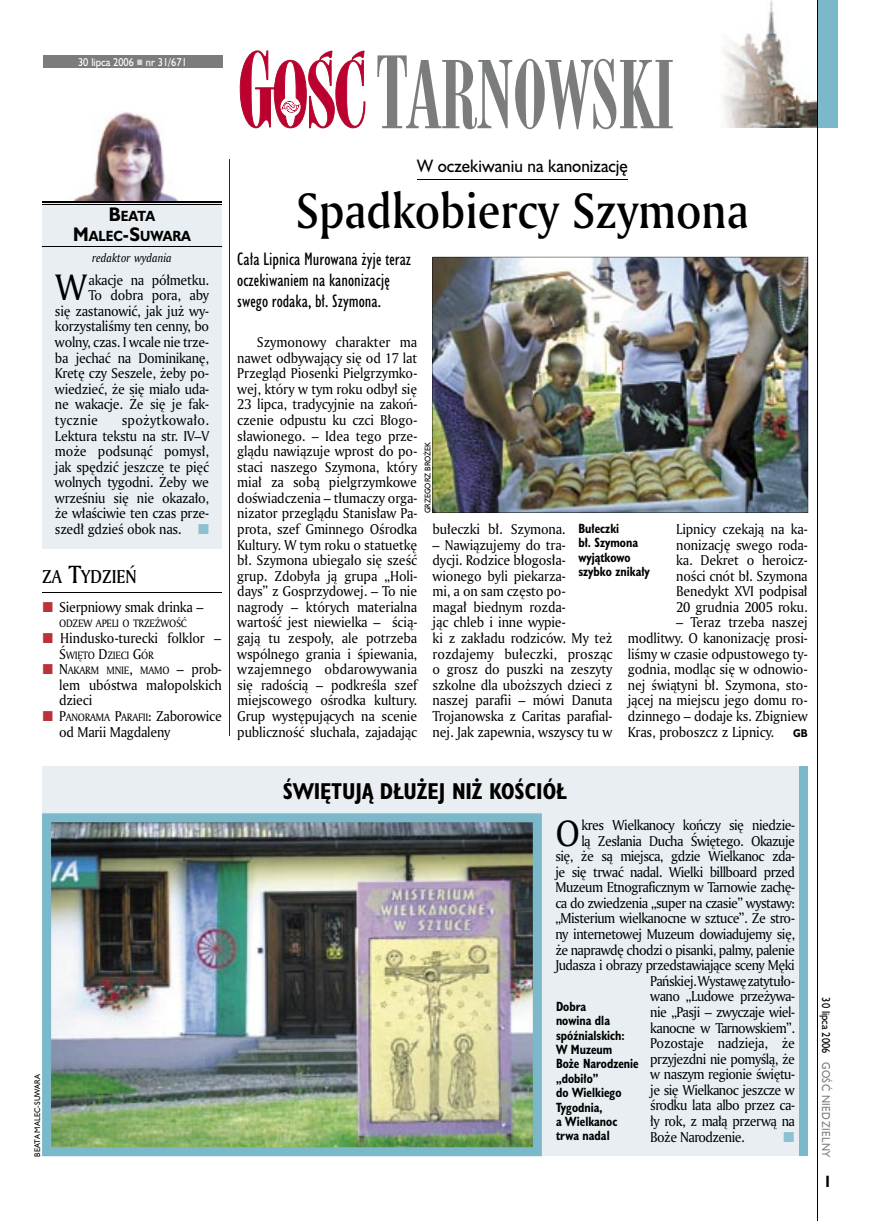
<style>
.page{position:relative;width:872px;height:1221px;background:#fff}
.page>*{position:absolute;margin:0;border:0;box-sizing:border-box;transform-origin:0 0}
.t1{font:90px "Modern 735 PL";color:#7b7c7c;scale:.9 1}
.t2{font:48px "Amerigo Md PL";color:#000;scale:.9 1}
.t3{font:35.55px "Amerigo PL";color:#000;scale:.94 1}
.t4{font:700 21px "Humanst 521 Cn PL";color:#000}
.t5{font:18px "Amerigo Md PL";color:#000;scale:.9 1}
.t6{font:16.5px/21px "Humanst 521 Cn PL";color:#000}
.t7{font:16.5px "Humanst 521 PL";color:#000;scale:.94 1}
.t8{font:700 15px "Humanst 521 Cn PL";color:#000;scale:.94 1}
.t9{font:13.8px/15.6px "Amerigo PL";letter-spacing:-.02em;color:#000;text-align:justify;scale:.94 1}
.t10{font:13.8px "Amerigo PL";letter-spacing:-.04em;color:#000;scale:.94 1}
.t11{font:13.8px "Amerigo PL";letter-spacing:.02em;color:#000;scale:.94 1}
.t12{font:700 13.5px/19.5px "Humanst 521 PL";color:#000;text-align:center;scale:.9 1}
.t13{font:700 12.3px/14.4px "Humanst 521 Cn PL";color:#000;scale:.94 1}
.t14{font:italic 11.7px "Amerigo PL";color:#000;scale:.94 1}
.t15{font:10.5px "Humanst 521 PL";color:#fff;scale:.9 1}
.t16{font:10.5px "Humanst 521 PL";letter-spacing:.05em;color:#7b7c7c;scale:.9 1}
.t17{font:10.5px "Humanst 521 PL";color:#000;scale:.9 1}
.t18{font:10.35px/15.6px "Amerigo PL";letter-spacing:-.025em;color:#000;scale:.94 1}
.t19{font:700 10.35px "Humanst 521 PL";color:#000;scale:.9 1}
.t20{font:7.5px "Humanst 521 PL";color:#000;scale:.94 1}
.s1{font-size:18px}
.s2{font-size:24px}
.s3{font-size:13.8px}
.s4{font-size:10.35px}
.s5{font-size:96px}
</style>
<div class="page">
<img style="left:723px;top:0;width:94px;height:127px">
<svg style="left:240px;top:50px;width:125px;height:78px"></svg>
<div style="left:43px;top:55px;width:179px;height:13px;background:#7b7c7c"></div>
<div style="left:818px;top:0;width:19px;height:127px;background:#7ab8ca"></div>
<hr style="left:817px;top:0;width:1px;height:1220px;background:#000">
<div style="left:42px;top:203px;width:180px;height:345px;background:#e8eef1"></div>
<div style="left:42px;top:766px;width:765px;height:389px;background:#e8eef1"></div>
<img style="left:42px;top:813px;width:500px;height:343px">
<div style="left:799px;top:766px;width:8px;height:390px;background:#7ab8ca"></div>
<hr style="left:42px;top:591px;width:180px;height:1px;background:#000">
<img style="left:69px;top:112px;width:115px;height:90px">
<hr style="left:42px;top:202px;width:180px;height:1px;background:#000">
<hr style="left:42px;top:204px;width:180px;height:1px;background:#000">
<hr style="left:42px;top:246px;width:180px;height:1px;background:#000">
<img style="left:432px;top:257px;width:376px;height:256px">
<hr style="left:230px;top:159px;width:1px;height:576px;background:#2a2a2a">
<hr style="left:417px;top:179px;width:211px;height:1px;background:#000">
<p class="t15" style="left:78px;top:55px;width:123px">30 lipca 2006 nr 31/671</p>
<p class="t12" style="left:73px;top:206px;width:132px"><span class="s1">B</span>EATA<br><span class="s1">M</span>ALEC<span class="s1">-S</span>UWARA</p>
<p class="t14" style="left:92px;top:250px;width:86px">redaktor wydania</p>
<h3 class="t3" style="left:55px;top:264px;width:35px">W</h3>
<p class="t9" style="left:89px;top:271px;width:130px">akacje na półmetku.</p>
<p class="t9" style="left:89px;top:287px;width:130px">To dobra pora, aby</p>
<p class="t9" style="left:55px;top:303px;width:165px">się zastanowić, jak już wy-</p>
<p class="t9" style="left:55px;top:318px;width:165px">korzystaliśmy ten cenny, bo</p>
<p class="t9" style="left:55px;top:334px;width:165px">wolny, czas. I wcale nie trze-</p>
<p class="t9" style="left:55px;top:349px;width:165px">ba jechać na Dominikanę,</p>
<p class="t9" style="left:55px;top:365px;width:165px">Kretę czy Seszele, żeby po-</p>
<p class="t9" style="left:55px;top:380px;width:165px">wiedzieć, że się miało uda-</p>
<p class="t9" style="left:55px;top:396px;width:165px">ne wakacje. Że się je fak-</p>
<p class="t11" style="left:55px;top:411px;width:47px">tycznie</p>
<p class="t9" style="left:55px;top:412px;width:165px;text-indent:67px">spożytkowało.<br>Lektura tekstu na str. IV–V może podsunąć pomysł, jak spędzić jeszcze te pięć wolnych tygodni. Żeby we wrześniu się nie okazało, że właściwie ten czas prze&shy;szedł gdzieś obok nas.</p>
<h3 class="t5" style="left:42px;top:564px;width:107px">ZA <span class="s2">T</span>YDZIEŃ</h3>
<p class="t9" style="left:59px;top:598px;width:155px">Sierpniowy smak drinka –</p>
<p class="t18" style="left:59px;top:615px;width:137px">ODZEW APELI O TRZEŹWOŚĆ</p>
<p class="t9" style="left:60px;top:630px;width:173px">Hindusko-turecki folklor –</p>
<p class="t18" style="left:59px;top:646px;width:174px"><span class="s3">Ś</span>WIĘTO <span class="s3">D</span>ZIECI <span class="s3">G</span>ÓR<br><span class="s3">N</span>AKARM MNIE<span class="s3">,</span> MAMO <span class="s3">– prob-</span></p>
<p class="t9" style="left:59px;top:676px;width:175px;text-align:left">lem ubóstwa małopolskich dzieci<br>P<span class="s4">ANORAMA</span> P<span class="s4">ARAFII</span>: Zaborowice od Marii Magdaleny</p>
<p class="t20" style="left:32px;top:1156px;width:89px;rotate:-90deg">BEATA MALEC-SUWARA</p>
<h1 class="t1" style="left:376px;top:40px;width:333px"><span class="s5">T</span>ARNOWSKI</h1>
<p class="t7" style="left:417px;top:155px;width:226px">W oczekiwaniu na kanonizację</p>
<h2 class="t2" style="left:296px;top:179px;width:504px">Spadkobiercy Szymona</h2>
<p class="t6" style="left:237px;top:249px;width:175px">Cała Lipnica Murowana żyje teraz oczekiwaniem na kanonizację swego rodaka, bł. Szymona.</p>
<p class="t9" style="left:237px;top:334px;width:193px;text-indent:20px">Szymonowy charakter ma nawet odbywający się od 17 lat Przegląd Piosenki Pielgrzymko&shy;wej, który w tym roku odbył się 23 lipca, tradycyjnie na zakoń&shy;czenie odpustu ku czci Błogo&shy;sławionego. – Idea tego prze&shy;glądu nawiązuje wprost do po&shy;staci naszego Szymona, który miał za sobą pielgrzymkowe doświadczenia – tłumaczy orga&shy;nizator przeglądu Stanisław Pa&shy;prota, szef Gminnego Ośrodka Kultury. W tym roku o statuetkę bł. Szymona ubiegało się sześć grup. Zdobyła ją grupa „Holi&shy;days” z Gosprzydowej. – To nie nagrody – których materialna wartość jest niewielka – ścią&shy;gają tu zespoły, ale potrzeba wspólnego grania i śpiewania, wzajemnego obdarowywania się radością – podkreśla szef miejscowego ośrodka kultury.<br>Grup występujących na scenie publiczność słuchała, zajadając</p>
<p class="t20" style="left:422px;top:513px;width:77px;rotate:-90deg">GRZEGORZ BROŻEK</p>
<p class="t9" style="left:432px;top:521px;width:143px">bułeczki bł. Szymona.</p>
<p class="t9" style="left:432px;top:536px;width:193px;text-align:left">– Nawiązujemy do tra-<br>dycji. Rodzice błogosła&shy;wionego byli piekarza-<br>mi, a on sam często po-<br>magał biednym rozda-<br>jąc chleb i inne wypie-<br>ki z zakładu rodziców. My też rozdajemy bułeczki, prosząc o grosz do puszki na zeszyty szkolne dla uboższych dzieci z naszej parafii – mówi Danuta<br>Trojanowska z Caritas parafial&shy;nej. Jak zapewnia, wszyscy tu w</p>
<p class="t9" style="left:676px;top:521px;width:141px">Lipnicy czekają na ka&shy;nonizację swego roda&shy;ka. Dekret o heroicz&shy;ności cnót bł. Szymona Benedykt XVI podpisał 20 grudnia 2005 roku.</p>
<p class="t9" style="left:628px;top:614px;width:193px;text-indent:48px">– Teraz trzeba naszej modlitwy. O kanonizację prosi&shy;liśmy w czasie odpustowego ty&shy;godnia, modląc się w odnowio&shy;nej świątyni bł. Szymona, sto&shy;jącej na miejscu jego domu ro&shy;dzinnego – dodaje ks. Zbigniew Kras, proboszcz z Lipnicy.</p>
<p class="t13" style="left:578px;top:520px;width:78px">Bułeczki<br>bł. Szymona wyjątkowo szybko znikały</p>
<p class="t19" style="left:793px;top:725px;width:18px">GB</p>
<h3 class="t4" style="left:283px;top:777px;width:285px">ŚWIĘTUJĄ DŁUŻEJ NIŻ KOŚCIÓŁ</h3>
<h3 class="t3" style="left:555px;top:809px;width:28px">O</h3>
<p class="t9" style="left:581px;top:816px;width:229px">kres Wielkanocy kończy się niedzie-</p>
<p class="t10" style="left:581px;top:831px;width:229px">lą Zesłania Ducha Świętego. Okazuje</p>
<p class="t10" style="left:555px;top:847px;width:256px">się, że są miejsca, gdzie Wielkanoc zda-</p>
<p class="t10" style="left:555px;top:862px;width:256px">je się trwać nadal. Wielki billboard przed</p>
<p class="t10" style="left:555px;top:878px;width:256px">Muzeum Etnograficznym w Tarnowie zachę-</p>
<p class="t10" style="left:555px;top:893px;width:256px">ca do zwiedzenia „super na czasie” wystawy:</p>
<p class="t10" style="left:555px;top:909px;width:256px">„Misterium wielkanocne w sztuce”. Ze stro-</p>
<p class="t10" style="left:555px;top:924px;width:256px">ny internetowej Muzeum dowiadujemy się,</p>
<p class="t10" style="left:555px;top:940px;width:256px">że naprawdę chodzi o pisanki, palmy, palenie</p>
<p class="t10" style="left:555px;top:955px;width:256px">Judasza i obrazy przedstawiające sceny Męki</p>
<p class="t10" style="left:650px;top:971px;width:155px">Pańskiej. Wystawę zatytuło-</p>
<p class="t10" style="left:650px;top:987px;width:155px">wano „Ludowe przeżywa-</p>
<p class="t10" style="left:650px;top:1002px;width:155px">nie „Pasji – zwyczaje wiel-</p>
<p class="t10" style="left:650px;top:1018px;width:155px">kanocne w Tarnowskiem”.</p>
<p class="t9" style="left:650px;top:1034px;width:155px">Pozostaje nadzieja, że</p>
<p class="t10" style="left:650px;top:1049px;width:155px">przyjezdni nie pomyślą, że</p>
<p class="t10" style="left:650px;top:1064px;width:155px">w naszym regionie świętu-</p>
<p class="t10" style="left:650px;top:1080px;width:155px">je się Wielkanoc jeszcze w</p>
<p class="t10" style="left:650px;top:1096px;width:155px">środku lata albo przez ca-</p>
<p class="t10" style="left:650px;top:1111px;width:155px">ły rok, z małą przerwą na</p>
<p class="t10" style="left:650px;top:1127px;width:102px">Boże Narodzenie.</p>
<p class="t13" style="left:556px;top:998px;width:90px">Dobra<br>nowina dla spóźnialskich:<br>W Muzeum<br>Boże Narodzenie „dobiło”<br>do Wielkiego<br>Tygodnia,<br>a Wielkanoc trwa nadal</p>
<p class="t17" style="left:833px;top:997px;width:64px;rotate:90deg">30 lipca 2006</p>
<p class="t16" style="left:833px;top:1061px;width:108px;rotate:90deg">GOŚĆ NIEDZIELNY</p>
<p class="t8" style="left:825px;top:1170px;width:6px">I</p>
</div>
